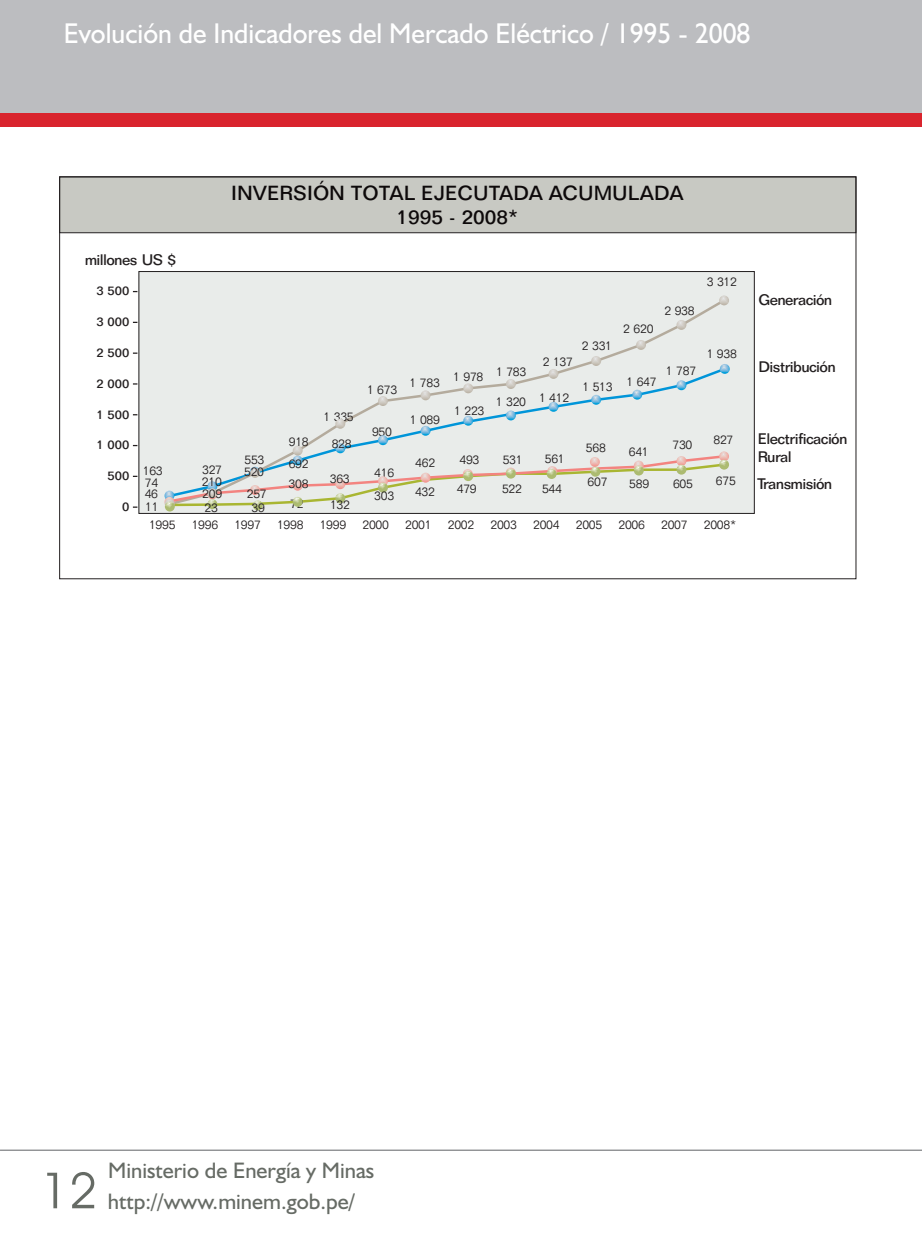
<style>
.page{position:relative;width:922px;height:1241px;background:#fff}
.page>*{position:absolute;margin:0;border:0;box-sizing:border-box;transform-origin:0 0}
.t1{font:50px "Avant Garde IT Cby BT";color:#666b65}
.t2{font:28.75px "Humanist 521 BT";color:#fff;scale:.96 1}
.t3{font:22.5px/31px "Humanist 521 BT";color:#666b65}
.t4{font:500 20px/24px "Folio BT";color:#0d090a;text-align:center}
.t5{font:500 15px/18px "Folio BT";letter-spacing:-.045em;color:#231f20}
.t6{font:300 12.5px/12px "Folio BT";letter-spacing:-.02em;color:#231f20}
.t7{font:500 12.5px "Folio BT";color:#231f20}
</style>
<div class="page">
<div style="left:0;top:0;width:921px;height:127px;background:#bcbdc0"></div>
<hr style="left:921px;top:0;width:1px;height:127px;background:#bcbdc0">
<div style="left:0;top:113px;width:921px;height:14px;background:#d9242d"></div>
<div style="left:141px;top:273px;width:611px;height:238px;background:#e9ecea"></div>
<div style="left:61px;top:178px;width:793px;height:55px;background:#c8c9c3"></div>
<div style="left:139px;top:271px;width:615px;height:242px;border:1px solid #231f20"></div>
<div style="left:167px;top:297px;width:560px;height:59px;background:#e9ecea"></div>
<svg style="left:636px;top:340px;width:10px;height:10px"></svg>
<svg style="left:719px;top:295px;width:9px;height:10px"></svg>
<svg style="left:676px;top:320px;width:10px;height:10px"></svg>
<svg style="left:921px;top:113px;width:1px;height:14px"></svg>
<hr style="left:0;top:1149px;width:921px;height:1px;background:#808285">
<svg style="left:164px;top:356px;width:565px;height:155px;background:#e2e6e3"></svg>
<h2 class="t2" style="left:64px;top:21px;width:716px">Evolución de Indicadores del Mercado Eléctrico / 1995 - 2008</h2>
<p class="t5" style="left:85px;top:251px;width:93px">millones US $</p>
<h3 class="t4" style="left:231px;top:183px;width:454px">INVERSIÓN TOTAL EJECUTADA ACUMULADA<br>1995 - 2008*</h3>
<p class="t7" style="left:97px;top:286px;width:34px">3 500</p>
<p class="t7" style="left:97px;top:317px;width:34px">3 000</p>
<p class="t7" style="left:97px;top:347px;width:34px">2 500</p>
<p class="t7" style="left:97px;top:378px;width:34px">2 000</p>
<p class="t7" style="left:97px;top:409px;width:34px">1 500</p>
<p class="t7" style="left:97px;top:440px;width:34px">1 000</p>
<p class="t7" style="left:107px;top:470px;width:23px">500</p>
<p class="t7" style="left:122px;top:501px;width:9px">0</p>
<p class="t6" style="left:706px;top:277px;width:32px">3 312</p>
<p class="t6" style="left:664px;top:305px;width:32px">2 938</p>
<p class="t6" style="left:623px;top:323px;width:32px">2 620</p>
<p class="t6" style="left:323px;top:412px;width:32px">1 335</p>
<p class="t6" style="left:289px;top:436px;width:21px">918</p>
<p class="t6" style="left:331px;top:438px;width:21px">828</p>
<p class="t6" style="left:143px;top:465px;width:21px">163<br>74<br>46<br>11</p>
<p class="t6" style="left:202px;top:464px;width:22px;text-align:justify">327<br>210<br>209</p>
<p class="t6" style="left:244px;top:454px;width:22px;line-height:12.8px">553<br>520</p>
<p class="t6" style="left:289px;top:458px;width:21px">692</p>
<p class="t6" style="left:330px;top:474px;width:21px">363</p>
<p class="t6" style="left:288px;top:478px;width:21px">308</p>
<p class="t6" style="left:247px;top:488px;width:21px">257</p>
<p class="t6" style="left:290px;top:499px;width:15px">72</p>
<p class="t6" style="left:204px;top:502px;width:15px">23</p>
<p class="t6" style="left:251px;top:503px;width:15px">39</p>
<p class="t6" style="left:330px;top:499px;width:21px">132</p>
<p class="t6" style="left:367px;top:384px;width:32px">1 673</p>
<p class="t6" style="left:372px;top:426px;width:21px">950</p>
<p class="t6" style="left:374px;top:468px;width:21px">416</p>
<p class="t6" style="left:374px;top:490px;width:21px">303</p>
<p class="t6" style="left:409px;top:378px;width:32px">1 783</p>
<p class="t6" style="left:409px;top:414px;width:32px">1 089</p>
<p class="t6" style="left:415px;top:458px;width:21px">462</p>
<p class="t6" style="left:415px;top:487px;width:21px">432</p>
<p class="t6" style="left:453px;top:371px;width:32px">1 978</p>
<p class="t6" style="left:454px;top:405px;width:32px">1 223</p>
<p class="t6" style="left:496px;top:366px;width:32px">1 783</p>
<p class="t6" style="left:496px;top:397px;width:32px">1 320</p>
<p class="t6" style="left:542px;top:356px;width:32px">2 137</p>
<p class="t6" style="left:539px;top:392px;width:32px">1 412</p>
<p class="t6" style="left:582px;top:341px;width:32px">2 331</p>
<p class="t6" style="left:582px;top:382px;width:32px">1 513</p>
<p class="t6" style="left:459px;top:455px;width:21px">493</p>
<p class="t6" style="left:457px;top:483px;width:21px">479</p>
<p class="t6" style="left:502px;top:454px;width:21px">531</p>
<p class="t6" style="left:502px;top:484px;width:21px">522</p>
<p class="t6" style="left:544px;top:454px;width:21px">561</p>
<p class="t6" style="left:542px;top:483px;width:21px">544</p>
<p class="t6" style="left:585px;top:443px;width:21px">568</p>
<p class="t6" style="left:587px;top:476px;width:21px">607</p>
<p class="t6" style="left:626px;top:377px;width:32px">1 647</p>
<p class="t6" style="left:665px;top:365px;width:32px">1 787</p>
<p class="t6" style="left:706px;top:349px;width:32px">1 938</p>
<p class="t6" style="left:628px;top:447px;width:21px">641</p>
<p class="t6" style="left:629px;top:479px;width:21px">589</p>
<p class="t6" style="left:672px;top:440px;width:21px">730</p>
<p class="t6" style="left:713px;top:435px;width:21px">827</p>
<p class="t6" style="left:673px;top:478px;width:21px">605</p>
<p class="t6" style="left:715px;top:475px;width:21px">675</p>
<p class="t6" style="left:149px;top:520px;width:28px">1995</p>
<p class="t6" style="left:192px;top:520px;width:28px">1996</p>
<p class="t6" style="left:234px;top:520px;width:28px">1997</p>
<p class="t6" style="left:277px;top:520px;width:28px">1998</p>
<p class="t6" style="left:320px;top:520px;width:28px">1999</p>
<p class="t6" style="left:362px;top:520px;width:28px">2000</p>
<p class="t6" style="left:405px;top:520px;width:28px">2001</p>
<p class="t6" style="left:447px;top:520px;width:28px">2002</p>
<p class="t6" style="left:490px;top:520px;width:28px">2003</p>
<p class="t6" style="left:533px;top:520px;width:28px">2004</p>
<p class="t6" style="left:575px;top:520px;width:28px">2005</p>
<p class="t6" style="left:618px;top:520px;width:28px">2006</p>
<p class="t6" style="left:661px;top:520px;width:28px">2007</p>
<p class="t6" style="left:703px;top:520px;width:34px">2008*</p>
<p class="t5" style="left:758px;top:292px;width:75px">Generación</p>
<p class="t5" style="left:758px;top:358px;width:79px">Distribución</p>
<p class="t5" style="left:757px;top:431px;width:91px">Electrificación<br>Rural</p>
<p class="t5" style="left:756px;top:476px;width:77px">Transmisión</p>
<h1 class="t1" style="left:41px;top:1169px;width:58px">12</h1>
<h3 class="t3" style="left:108px;top:1156px;width:268px">Ministerio de Energía y Minas http://www.minem.gob.pe/</h3>
</div>
